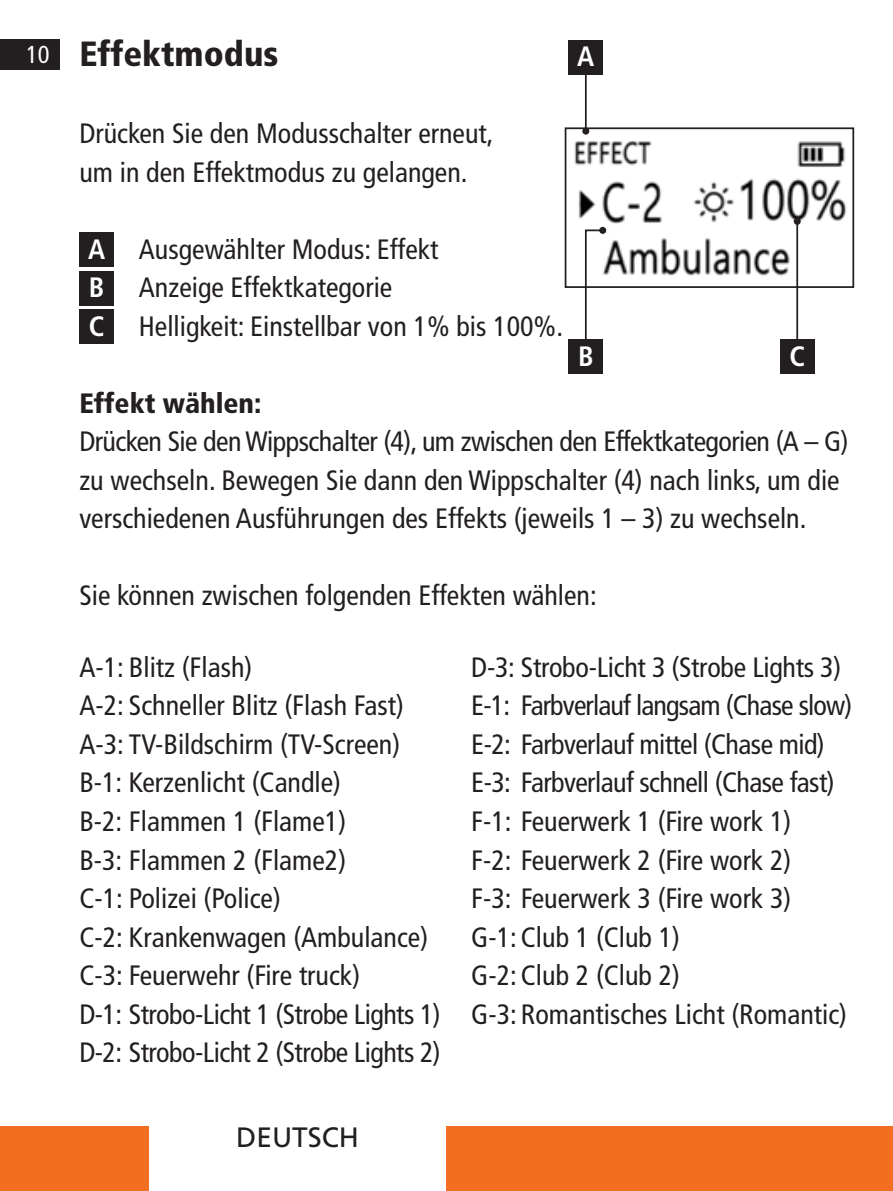
<style>
.page{position:relative;width:893px;height:1191px;background:#fff}
.page>*{position:absolute;margin:0;border:0;box-sizing:border-box;transform-origin:0 0}
.t1{font:900 condensed 35px "Frutiger LT Pro";color:#231f20}
.t2{font:condensed 28px/38.5px "Frutiger LT Pro";color:#231f20}
.t3{font:condensed 28px "Frutiger LT Pro";letter-spacing:-.02em;color:#231f20}
.t4{font:condensed 28px "Frutiger LT Pro";letter-spacing:-.03em;color:#231f20}
.t5{font:900 condensed 28px "Frutiger LT Pro";color:#231f20}
.t6{font:28px "Frutiger LT Pro";color:#231f20}
.t7{font:700 condensed 28px "Frutiger LT Pro";color:#fff}
.t8{font:condensed 24.5px "Frutiger LT Pro";color:#fff}
</style>
<div class="page">
<div style="left:0;top:1126px;width:149px;height:65px;background:#f36e21"></div>
<div style="left:446px;top:1126px;width:447px;height:65px;background:#f36e21"></div>
<div style="left:0;top:40px;width:60px;height:30px;background:#231f20"></div>
<div style="left:79px;top:271px;width:35px;height:35px;background:#231f20"></div>
<div style="left:79px;top:309px;width:35px;height:35px;background:#231f20"></div>
<div style="left:79px;top:232px;width:35px;height:35px;background:#231f20"></div>
<img style="left:574px;top:130px;width:273px;height:155px">
<div style="left:565px;top:127px;width:289px;height:161px;border:2px solid #231f20"></div>
<div style="left:568px;top:40px;width:35px;height:34px;background:#231f20"></div>
<hr style="left:585px;top:70px;width:2px;height:61px;background:#231f20">
<div style="left:582px;top:128px;width:7px;height:7px;background:#231f20;border-radius:50%"></div>
<hr style="left:796px;top:221px;width:2px;height:122px;background:#231f20">
<div style="left:794px;top:218px;width:7px;height:7px;background:#231f20;border-radius:50%"></div>
<div style="left:780px;top:339px;width:35px;height:35px;background:#231f20"></div>
<svg style="left:584px;top:229px;width:20px;height:110px"></svg>
<div style="left:599px;top:227px;width:7px;height:7px;background:#231f20;border-radius:50%"></div>
<div style="left:568px;top:339px;width:35px;height:35px;background:#231f20"></div>
<p class="t8" style="left:26px;top:40px;width:25px">10</p>
<p class="t1" style="left:79px;top:33px;width:201px">Effektmodus</p>
<p class="t7" style="left:577px;top:40px;width:19px">A</p>
<p class="t2" style="left:79px;top:114px;width:416px">Drücken Sie den Modusschalter erneut, um in den Effektmodus zu gelangen.</p>
<p class="t7" style="left:88px;top:233px;width:19px">A</p>
<p class="t7" style="left:89px;top:271px;width:17px">B</p>
<p class="t7" style="left:89px;top:310px;width:17px">C</p>
<p class="t2" style="left:139px;top:230px;width:301px">Ausgewählter Modus: Effekt</p>
<p class="t2" style="left:139px;top:268px;width:255px">Anzeige Effektkategorie</p>
<p class="t2" style="left:139px;top:307px;width:422px">Helligkeit: Einstellbar von 1% bis 100%.</p>
<p class="t7" style="left:578px;top:339px;width:17px">B</p>
<p class="t7" style="left:789px;top:339px;width:17px">C</p>
<p class="t5" style="left:79px;top:386px;width:184px">Effekt wählen:</p>
<p class="t2" style="left:79px;top:422px;width:771px">Drücken Sie den Wippschalter (4), um zwischen den Effektkategorien (A – G) zu wechseln. Bewegen Sie dann den Wippschalter (4) nach links, um die verschiedenen Ausführungen des Effekts (jeweils 1 – 3) zu wechseln.</p>
<p class="t2" style="left:79px;top:576px;width:519px">Sie können zwischen folgenden Effekten wählen:</p>
<p class="t2" style="left:79px;top:648px;width:175px">A-1: Blitz (Flash)</p>
<p class="t2" style="left:79px;top:686px;width:326px">A-2: Schneller Blitz (Flash Fast)</p>
<p class="t2" style="left:79px;top:725px;width:322px">A-3: TV-Bildschirm (TV-Screen)</p>
<p class="t2" style="left:79px;top:763px;width:263px">B-1: Kerzenlicht (Candle)</p>
<p class="t2" style="left:79px;top:802px;width:268px">B-2: Flammen 1 (Flame1)</p>
<p class="t2" style="left:79px;top:840px;width:268px">B-3: Flammen 2 (Flame2)</p>
<p class="t2" style="left:79px;top:879px;width:203px">C-1: Polizei (Police)</p>
<p class="t2" style="left:79px;top:917px;width:350px">C-2: Krankenwagen (Ambulance)</p>
<p class="t2" style="left:79px;top:956px;width:282px">C-3: Feuerwehr (Fire truck)</p>
<p class="t3" style="left:79px;top:997px;width:363px">D-1: Strobo-Licht 1 (Strobe Lights 1)</p>
<p class="t3" style="left:79px;top:1036px;width:363px">D-2: Strobo-Licht 2 (Strobe Lights 2)</p>
<p class="t6" style="left:236px;top:1121px;width:124px">DEUTSCH</p>
<p class="t2" style="left:471px;top:648px;width:371px">D-3: Strobo-Licht 3 (Strobe Lights 3)</p>
<p class="t4" style="left:471px;top:689px;width:383px">E-1: Farbverlauf langsam (Chase slow)</p>
<p class="t3" style="left:471px;top:728px;width:355px">E-2: Farbverlauf mittel (Chase mid)</p>
<p class="t3" style="left:471px;top:766px;width:365px">E-3: Farbverlauf schnell (Chase fast)</p>
<p class="t2" style="left:471px;top:802px;width:322px">F-1: Feuerwerk 1 (Fire work 1)</p>
<p class="t2" style="left:471px;top:840px;width:322px">F-2: Feuerwerk 2 (Fire work 2)</p>
<p class="t2" style="left:471px;top:879px;width:322px">F-3: Feuerwerk 3 (Fire work 3)</p>
<p class="t2" style="left:471px;top:917px;width:210px">G-1: Club 1 (Club 1)</p>
<p class="t2" style="left:471px;top:956px;width:210px">G-2: Club 2 (Club 2)</p>
<p class="t2" style="left:471px;top:994px;width:377px">G-3: Romantisches Licht (Romantic)</p>
</div>
